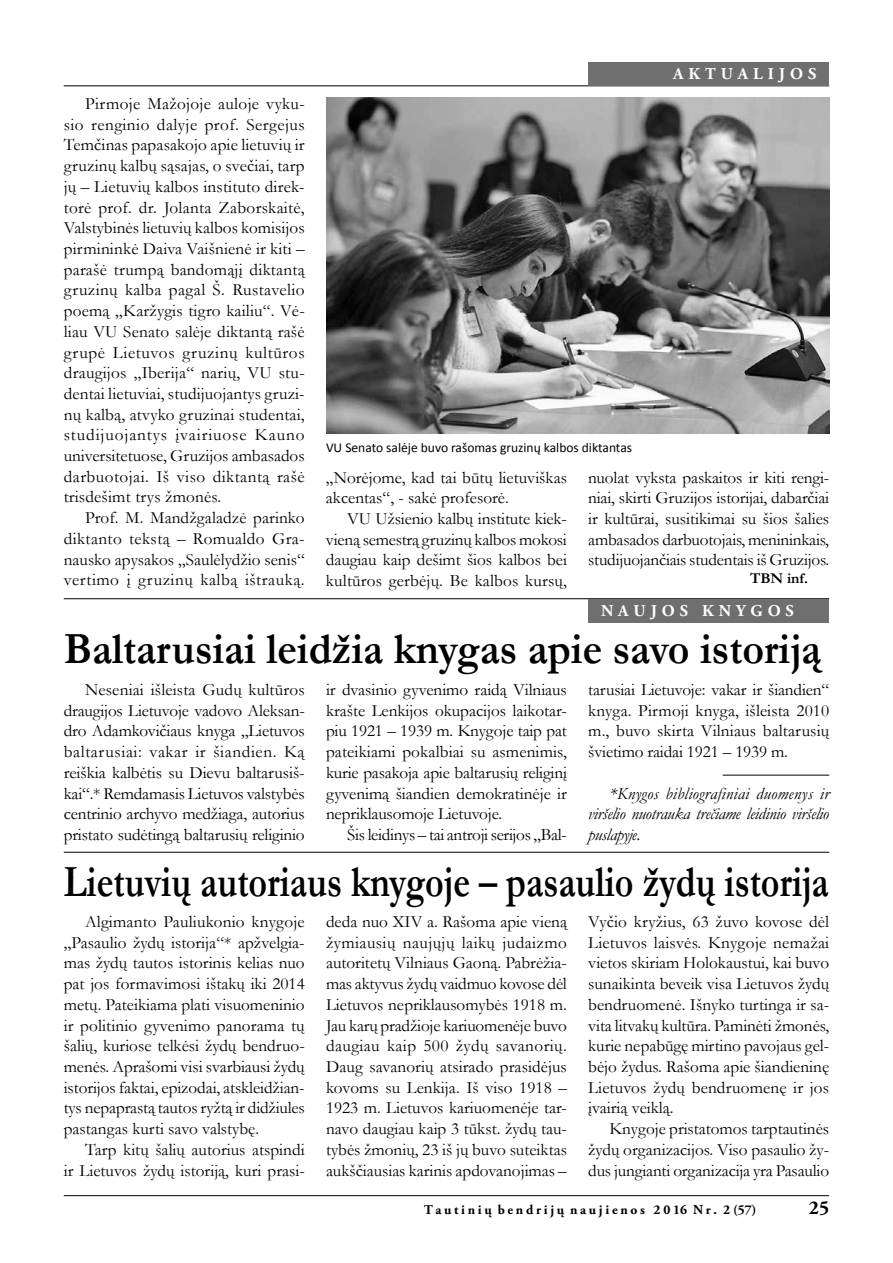
<style>
.page{position:relative;width:893px;height:1263px;background:#fff}
.page>*{position:absolute;margin:0;border:0;box-sizing:border-box;transform-origin:0 0}
.t1{font:700 45px "Garamond";color:#000;scale:.8 1}
.t2{font:700 45px "Garamond";color:#000;scale:.93 1}
.t3{font:700 19.5px "Adobe Garamond Pro";color:#000}
.t4{font:17.25px/20.7px "Garamond";color:#000;text-align:justify}
.t5{font:17.25px "Garamond";letter-spacing:.03em;color:#000}
.t6{font:italic 17.25px/20.7px "Garamond";letter-spacing:-.015em;color:#000;text-align:justify}
.t7{font:17.25px "Garamond";letter-spacing:.025em;color:#000}
.t8{font:17.25px "Garamond";letter-spacing:-.02em;color:#000}
.t9{font:17.25px "Garamond";letter-spacing:.05em;color:#000}
.t10{font:17.25px "Garamond";letter-spacing:.035em;color:#000}
.t11{font:17.25px "Garamond";letter-spacing:.02em;color:#000}
.t12{font:700 16.5px "Adobe Garamond Pro";letter-spacing:.3em;color:#fff}
.t13{font:700 15px "Garamond";color:#000}
.t14{font:13.5px "Calibri";color:#000}
.t15{font:700 13.5px "Adobe Garamond Pro";letter-spacing:.2em;color:#000}
</style>
<div class="page">
<hr style="left:64px;top:1195px;width:765px;height:1px;background:#000">
<hr style="left:64px;top:85px;width:765px;height:1px;background:#000">
<hr style="left:64px;top:598px;width:765px;height:1px;background:#000">
<hr style="left:64px;top:852px;width:765px;height:1px;background:#000">
<img style="left:326px;top:98px;width:503px;height:335px">
<div style="left:588px;top:62px;width:241px;height:23px;background:#706f6f"></div>
<hr style="left:723px;top:775px;width:106px;height:1px;background:#000">
<div style="left:588px;top:599px;width:241px;height:23px;background:#706f6f"></div>
<p class="t11" style="left:85px;top:92px;width:221px">Pirmoje Mažojoje auloje vyku-</p>
<p class="t5" style="left:64px;top:113px;width:242px">sio renginio dalyje prof. Sergejus</p>
<p class="t4" style="left:64px;top:134px;width:242px">Temčinas papasakojo apie lietuvių ir</p>
<p class="t4" style="left:64px;top:155px;width:242px">gruzinų kalbų sąsajas, o svečiai, tarp</p>
<p class="t4" style="left:64px;top:176px;width:242px">jų – Lietuvių kalbos instituto direk-</p>
<p class="t4" style="left:64px;top:196px;width:242px">torė prof. dr. Jolanta Zaborskaitė,</p>
<p class="t4" style="left:64px;top:217px;width:242px">Valstybinės lietuvių kalbos komisijos</p>
<p class="t4" style="left:64px;top:238px;width:242px">pirmininkė Daiva Vaišnienė ir kiti –</p>
<p class="t4" style="left:64px;top:258px;width:242px">parašė trumpą bandomąjį diktantą</p>
<p class="t7" style="left:64px;top:278px;width:242px">gruzinų kalba pagal Š. Rustavelio</p>
<p class="t4" style="left:64px;top:300px;width:242px">poemą „Karžygis tigro kailiu“. Vė-</p>
<p class="t4" style="left:64px;top:321px;width:242px">liau VU Senato salėje diktantą rašė</p>
<p class="t10" style="left:64px;top:340px;width:242px">grupė Lietuvos gruzinų kultūros</p>
<p class="t4" style="left:64px;top:362px;width:242px">draugijos „Iberija“ narių, VU stu-</p>
<p class="t4" style="left:64px;top:383px;width:242px">dentai lietuviai, studijuojantys gruzi-</p>
<p class="t4" style="left:64px;top:403px;width:242px">nų kalbą, atvyko gruzinai studentai,</p>
<p class="t9" style="left:64px;top:423px;width:242px">studijuojantys įvairiuose Kauno</p>
<p class="t4" style="left:64px;top:445px;width:242px">universitetuose, Gruzijos ambasados</p>
<p class="t5" style="left:64px;top:465px;width:242px">darbuotojai. Iš viso diktantą rašė</p>
<p class="t4" style="left:64px;top:486px;width:159px">trisdešimt trys žmonės.</p>
<p class="t4" style="left:85px;top:507px;width:221px">Prof. M. Mandžgaladzė parinko</p>
<p class="t7" style="left:64px;top:527px;width:242px">diktanto tekstą – Romualdo Gra-</p>
<p class="t4" style="left:64px;top:548px;width:242px">nausko apysakos „Saulėlydžio senis“</p>
<p class="t5" style="left:64px;top:568px;width:242px">vertimo į gruzinų kalbą ištrauką.</p>
<p class="t12" style="left:673px;top:65px;width:145px">AKTUA LIJOS</p>
<p class="t14" style="left:326px;top:439px;width:308px">VU Senato salėje buvo rašomas gruzinų kalbos diktantas</p>
<p class="t4" style="left:326px;top:466px;width:242px">„Norėjome, kad tai būtų lietuviškas</p>
<p class="t4" style="left:326px;top:487px;width:184px">akcentas“, - sakė profesorė.</p>
<p class="t4" style="left:347px;top:508px;width:221px">VU Užsienio kalbų institute kiek-</p>
<p class="t4" style="left:326px;top:528px;width:242px">vieną semestrą gruzinų kalbos mokosi</p>
<p class="t4" style="left:326px;top:549px;width:243px">daugiau kaip dešimt šios kalbos bei</p>
<p class="t4" style="left:326px;top:570px;width:242px">kultūros gerbėjų. Be kalbos kursų,</p>
<p class="t4" style="left:588px;top:466px;width:242px">nuolat vyksta paskaitos ir kiti rengi&shy;niai, skirti Gruzijos istorijai, dabarčiai ir kultūrai, susitikimai su šios šalies ambasados darbuotojais, menininkais, studijuojančiais studentais iš Gruzijos.</p>
<p class="t13" style="left:750px;top:568px;width:59px">TBN inf.</p>
<p class="t12" style="left:601px;top:601px;width:194px">NAU JOS KNYGOS</p>
<p class="t2" style="left:64px;top:619px;width:816px">Baltarusiai leidžia knygas apie savo istoriją</p>
<p class="t4" style="left:326px;top:679px;width:242px">ir dvasinio gyvenimo raidą Vilniaus</p>
<p class="t4" style="left:326px;top:699px;width:242px">krašte Lenkijos okupacijos laikotar-</p>
<p class="t4" style="left:326px;top:720px;width:242px">piu 1921 – 1939 m. Knygoje taip pat</p>
<p class="t4" style="left:326px;top:741px;width:242px">pateikiami pokalbiai su asmenimis,</p>
<p class="t4" style="left:326px;top:762px;width:242px">kurie pasakoja apie baltarusių religinį</p>
<p class="t4" style="left:326px;top:782px;width:242px">gyvenimą šiandien demokratinėje ir</p>
<p class="t4" style="left:326px;top:803px;width:178px">nepriklausomoje Lietuvoje.</p>
<p class="t8" style="left:347px;top:823px;width:221px">Šis leidinys – tai antroji serijos „Bal-</p>
<p class="t4" style="left:64px;top:679px;width:242px;text-indent:21px">Neseniai išleista Gudų kultūros draugijos Lietuvoje vadovo Aleksan&shy;dro Adamkovičiaus knyga „Lietuvos baltarusiai: vakar ir šiandien. Ką reiškia kalbėtis su Dievu baltarusiš&shy;kai“.* Remdamasis Lietuvos valstybės centrinio archyvo medžiaga, autorius pristato sudėtingą baltarusių religinio</p>
<p class="t4" style="left:588px;top:679px;width:242px">tarusiai Lietuvoje: vakar ir šiandien“ knyga. Pirmoji knyga, išleista 2010 m., buvo skirta Vilniaus baltarusių švietimo raidai 1921 – 1939 m.</p>
<p class="t6" style="left:588px;top:782px;width:242px;text-indent:21px">*Knygos bibliografiniai duomenys ir viršelio nuotrauka trečiame leidinio viršelio puslapyje.</p>
<p class="t1" style="left:64px;top:851px;width:958px">Lietuvių autoriaus knygoje – pasaulio žydų istorija</p>
<p class="t4" style="left:326px;top:911px;width:242px">deda nuo XIV a. Rašoma apie vieną žymiausių naujųjų laikų judaizmo autoritetų Vilniaus Gaoną. Pabrėžia&shy;mas aktyvus žydų vaidmuo kovose dėl Lietuvos nepriklausomybės 1918 m.<br>Jau karų pradžioje kariuomenėje buvo daugiau kaip 500 žydų savanorių.<br>Daug savanorių atsirado prasidėjus kovoms su Lenkija. Iš viso 1918 – 1923 m. Lietuvos kariuomenėje tar&shy;navo daugiau kaip 3 tūkst. žydų tau&shy;tybės žmonių, 23 iš jų buvo suteiktas aukščiausias karinis apdovanojimas –</p>
<p class="t4" style="left:588px;top:911px;width:242px">Vyčio kryžius, 63 žuvo kovose dėl</p>
<p class="t4" style="left:85px;top:911px;width:221px">Algimanto Pauliukonio knygoje</p>
<p class="t4" style="left:64px;top:931px;width:242px">„Pasaulio žydų istorija“* apžvelgia-</p>
<p class="t4" style="left:64px;top:952px;width:242px">mas žydų tautos istorinis kelias nuo</p>
<p class="t4" style="left:64px;top:973px;width:242px">pat jos formavimosi ištakų iki 2014</p>
<p class="t4" style="left:64px;top:994px;width:242px">metų. Pateikiama plati visuomeninio</p>
<p class="t4" style="left:64px;top:1014px;width:242px">ir politinio gyvenimo panorama tų</p>
<p class="t4" style="left:64px;top:1035px;width:242px">šalių, kuriose telkėsi žydų bendruo-</p>
<p class="t4" style="left:64px;top:1056px;width:242px">menės. Aprašomi visi svarbiausi žydų</p>
<p class="t4" style="left:64px;top:1076px;width:242px">istorijos faktai, epizodai, atskleidžian-</p>
<p class="t4" style="left:64px;top:1097px;width:243px">tys nepaprastą tautos ryžtą ir didžiules</p>
<p class="t4" style="left:64px;top:1118px;width:197px">pastangas kurti savo valstybę.</p>
<p class="t4" style="left:85px;top:1138px;width:221px">Tarp kitų šalių autorius atspindi</p>
<p class="t4" style="left:64px;top:1159px;width:242px">ir Lietuvos žydų istoriją, kuri prasi-</p>
<p class="t4" style="left:588px;top:931px;width:242px">Lietuvos laisvės. Knygoje nemažai</p>
<p class="t4" style="left:588px;top:952px;width:242px">vietos skiriam Holokaustui, kai buvo</p>
<p class="t4" style="left:588px;top:973px;width:242px">sunaikinta beveik visa Lietuvos žydų</p>
<p class="t4" style="left:588px;top:994px;width:242px">bendruomenė. Išnyko turtinga ir sa-</p>
<p class="t4" style="left:588px;top:1014px;width:242px">vita litvakų kultūra. Paminėti žmonės,</p>
<p class="t4" style="left:588px;top:1035px;width:242px">kurie nepabūgę mirtino pavojaus gel-</p>
<p class="t4" style="left:588px;top:1056px;width:242px">bėjo žydus. Rašoma apie šiandieninę</p>
<p class="t4" style="left:588px;top:1076px;width:242px">Lietuvos žydų bendruomenę ir jos</p>
<p class="t4" style="left:588px;top:1097px;width:87px">įvairią veiklą.</p>
<p class="t4" style="left:609px;top:1118px;width:221px">Knygoje pristatomos tarptautinės</p>
<p class="t4" style="left:588px;top:1138px;width:242px">žydų organizacijos. Viso pasaulio žy-</p>
<p class="t4" style="left:588px;top:1159px;width:242px">dus jungianti organizacija yra Pasaulio</p>
<p class="t15" style="left:424px;top:1202px;width:334px">Tautinių bendrijų naujienos 2016 Nr. 2 (57)</p>
<p class="t3" style="left:809px;top:1197px;width:22px">25</p>
</div>
